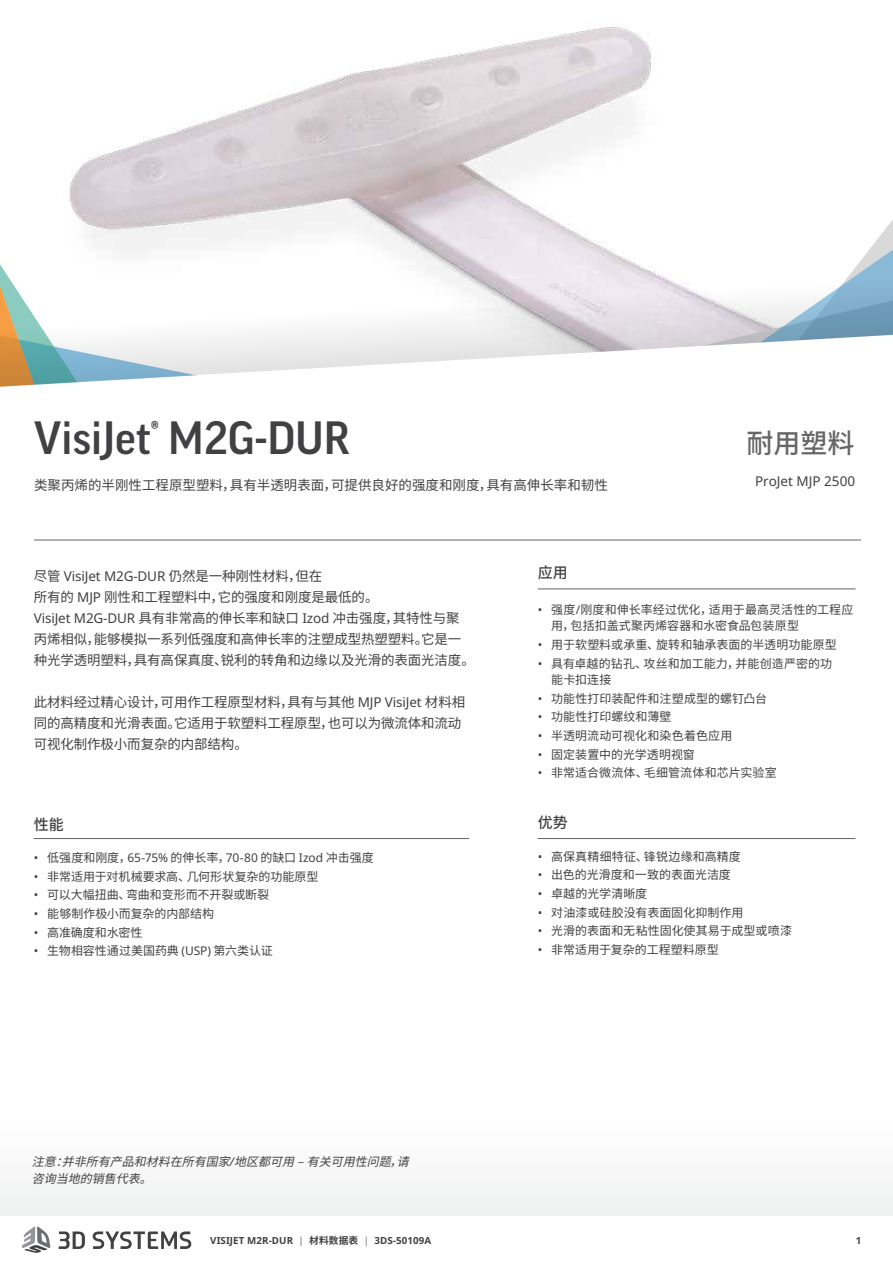
<style>
.page{position:relative;width:893px;height:1263px;background:#fff}
.page>*{position:absolute;margin:0;border:0;box-sizing:border-box;transform-origin:0 0}
.t1{font:500 45px "Good Pro";color:#414042}
.t2{font:500 27px "Noto Sans CJ Ksc";color:#666}
.t3{font:500 15px "Noto Sans CJ Ksc";color:#414042}
.t4{font:13.5px/21px "Noto Sans CJ Ksc";letter-spacing:-.01em;color:#414042}
.t5{font:13.5px "Noto Sans";color:#414042}
.t6{font:12px/16.5px "Noto Sans CJ Ksc";color:#414042}
.t7{font:italic 12px/16.5px "Noto Sans CJ Ksc";color:#414042}
.t8{font:700 9.75px "Noto Sans";letter-spacing:.01em;color:#414042}
.s1{font-family:"Noto Sans"}
.s2{color:#939598}
.s3{font-family:"Noto Sans CJ Ksc"}
</style>
<div class="page">
<img style="left:69px;top:26px;width:582px;height:228px">
<svg style="left:69px;top:239px;width:149px;height:15px"></svg>
<svg style="left:866px;top:220px;width:27px;height:34px"></svg>
<hr style="left:34px;top:540px;width:827px;height:1px;background:#636466">
<svg style="left:0;top:254px;width:893px;height:133px"></svg>
<div style="left:0;top:1126px;width:893px;height:90px;background:#f7f7f7"></div>
<svg style="left:22px;top:1226px;width:29px;height:27px"></svg>
<svg style="left:59px;top:1231px;width:26px;height:18px"></svg>
<svg style="left:93px;top:1231px;width:98px;height:18px"></svg>
<hr style="left:538px;top:589px;width:317px;height:1px;background:#636466">
<hr style="left:538px;top:838px;width:317px;height:1px;background:#636466">
<hr style="left:34px;top:838px;width:435px;height:1px;background:#636466">
<h1 class="t1" style="left:34px;top:412px;width:317px">VisiJet<sup>®</sup> M2G-DUR</h1>
<h2 class="t2" style="left:746px;top:428px;width:109px">耐用塑料</h2>
<p class="t4" style="left:34px;top:474px;width:575px">类聚丙烯的半刚性工程原型塑料，具有半透明表面，可提供良好的强度和刚度，具有高伸长率和韧性</p>
<p class="t5" style="left:755px;top:472px;width:101px">ProJet MJP 2500</p>
<p class="t4" style="left:34px;top:565px;width:290px">尽管 <span class="s1">VisiJet M2G-DUR</span> 仍然是一种刚性材料，但在</p>
<p class="t3" style="left:538px;top:564px;width:31px">应用</p>
<p class="t4" style="left:34px;top:586px;width:443px">所有的 <span class="s1">MJP</span> 刚性和工程塑料中，它的强度和刚度是最低的。<br><span class="s1">VisiJet M2G-DUR</span> 具有非常高的伸长率和缺口 <span class="s1">Izod</span> 冲击强度，其特性与聚丙烯相似，能够模拟一系列低强度和高伸长率的注塑成型热塑塑料。它是一种光学透明塑料，具有高保真度、锐利的转角和边缘以及光滑的表面光洁度。</p>
<p class="t4" style="left:34px;top:691px;width:433px">此材料经过精心设计，可用作工程原型材料，具有与其他 <span class="s1">MJP VisiJet</span> 材料相同的高精度和光滑表面。它适用于软塑料工程原型，也可以为微流体和流动可视化制作极小而复杂的内部结构。</p>
<p class="t6" style="left:551px;top:601px;width:304px;text-indent:-14px"><span class="s1">•</span> 强度<span class="s1">/</span>刚度和伸长率经过优化，适用于最高灵活性的工程应用，包括扣盖式聚丙烯容器和水密食品包装原型</p>
<p class="t6" style="left:538px;top:636px;width:301px"><span class="s1">•</span> 用于软塑料或承重、旋转和轴承表面的半透明功能原型</p>
<p class="t6" style="left:551px;top:655px;width:282px;text-indent:-14px"><span class="s1">•</span> 具有卓越的钻孔、攻丝和加工能力，并能创造严密的功能卡扣连接</p>
<p class="t6" style="left:538px;top:690px;width:231px"><span class="s1">•</span> 功能性打印装配件和注塑成型的螺钉凸台</p>
<p class="t6" style="left:538px;top:709px;width:135px"><span class="s1">•</span> 功能性打印螺纹和薄壁</p>
<p class="t6" style="left:538px;top:727px;width:196px"><span class="s1">•</span> 半透明流动可视化和染色着色应用</p>
<p class="t6" style="left:538px;top:746px;width:159px"><span class="s1">•</span> 固定装置中的光学透明视窗</p>
<p class="t6" style="left:538px;top:765px;width:240px"><span class="s1">•</span> 非常适合微流体、毛细管流体和芯片实验室</p>
<p class="t3" style="left:34px;top:816px;width:31px">性能</p>
<p class="t6" style="left:34px;top:850px;width:342px"><span class="s1">•</span> 低强度和刚度，<span class="s1">65-75%</span> 的伸长率，<span class="s1">70-80</span> 的缺口 <span class="s1">Izod</span> 冲击强度</p>
<p class="t6" style="left:34px;top:868px;width:286px"><span class="s1">•</span> 非常适用于对机械要求高、几何形状复杂的功能原型</p>
<p class="t6" style="left:34px;top:887px;width:237px"><span class="s1">•</span> 可以大幅扭曲、弯曲和变形而不开裂或断裂</p>
<p class="t6" style="left:34px;top:906px;width:182px"><span class="s1">•</span> 能够制作极小而复杂的内部结构</p>
<p class="t6" style="left:34px;top:924px;width:110px"><span class="s1">•</span> 高准确度和水密性</p>
<p class="t6" style="left:34px;top:943px;width:240px"><span class="s1">•</span> 生物相容性通过美国药典 <span class="s1">(USP)</span> 第六类认证</p>
<p class="t7" style="left:32px;top:1154px;width:386px">注意：并非所有产品和材料在所有国家<span class="s1">/</span>地区都可用 – 有关可用性问题，请咨询当地的销售代表。</p>
<p class="t3" style="left:538px;top:814px;width:31px">优势</p>
<p class="t6" style="left:538px;top:848px;width:204px"><span class="s1">•</span> 高保真精细特征、锋锐边缘和高精度</p>
<p class="t6" style="left:538px;top:867px;width:195px"><span class="s1">•</span> 出色的光滑度和一致的表面光洁度</p>
<p class="t6" style="left:538px;top:885px;width:111px"><span class="s1">•</span> 卓越的光学清晰度</p>
<p class="t6" style="left:538px;top:904px;width:207px"><span class="s1">•</span> 对油漆或硅胶没有表面固化抑制作用</p>
<p class="t6" style="left:538px;top:923px;width:256px"><span class="s1">•</span> 光滑的表面和无粘性固化使其易于成型或喷漆</p>
<p class="t6" style="left:538px;top:941px;width:183px"><span class="s1">•</span> 非常适用于复杂的工程塑料原型</p>
<p class="t8" style="left:210px;top:1233px;width:223px">VISIJET M2R-DUR <span class="s2">|</span> <span class="s3">材料数据表</span> <span class="s2">|</span> 3DS-50109A</p>
<p class="t8" style="left:856px;top:1233px;width:7px">1</p>
</div>
